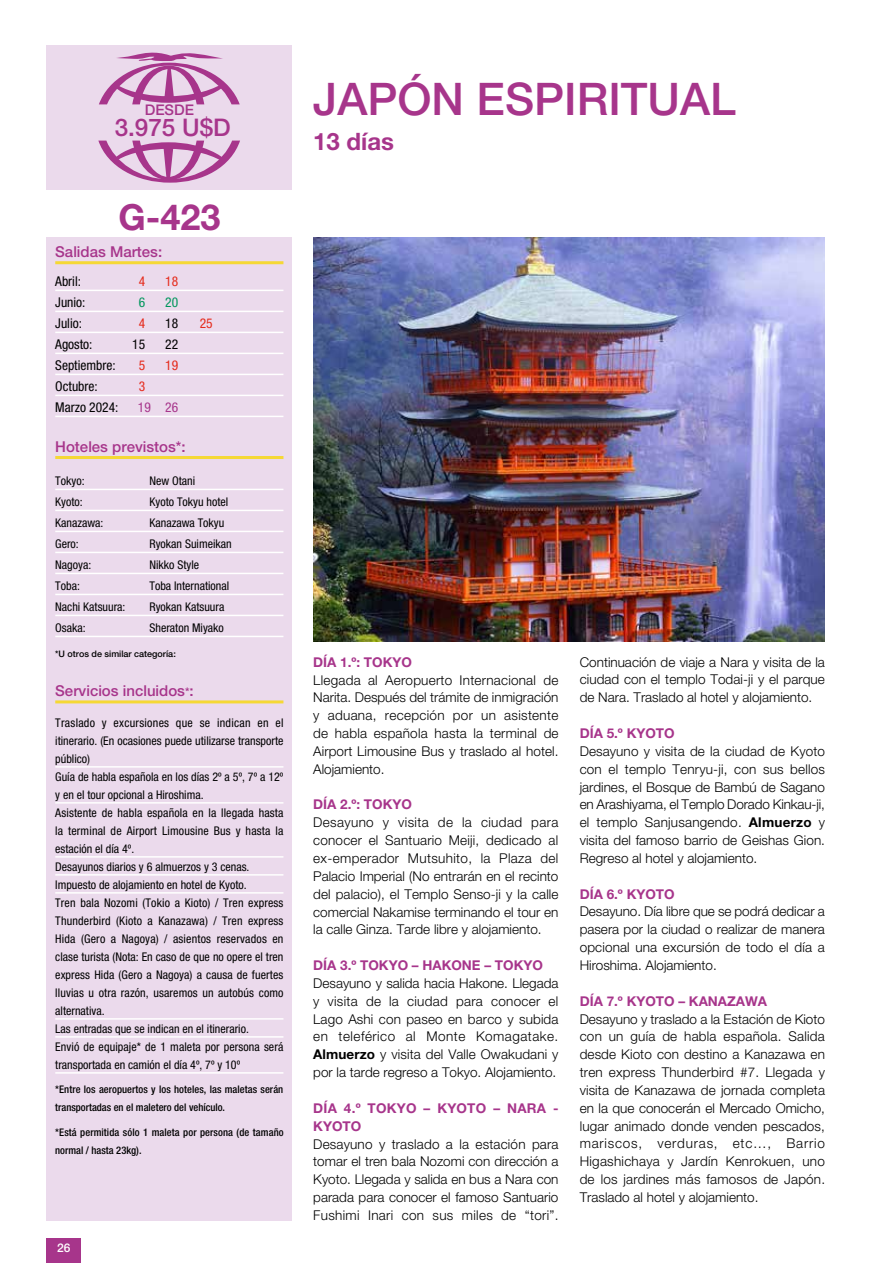
<style>
.page{position:relative;width:893px;height:1263px;background:#fff}
.page>*{position:absolute;margin:0;border:0;box-sizing:border-box;transform-origin:0 0}
.t1{font:500 45px "Helvetica Neue LT Std";color:#a7358b}
.t2{font:700 36px "Helvetica Neue LT Std";color:#a7358b}
.t3{font:500 24.3px "Helvetica Neue LT Std";color:#a7358b}
.t4{font:700 24px "Helvetica Neue LT Std";color:#a7358b}
.t5{font:500 15px "Helvetica Neue LT Std";color:#a7358b}
.t6{font:500 14.7px "Helvetica Neue LT Std";color:#a7358b}
.t7{font:300 13.5px/17.9px "Helvetica Neue LT Std";color:#000;text-align:justify}
.t8{font:700 13.5px/17.9px "Helvetica Neue LT Std";color:#a7358b}
.t9{font:condensed 13.5px "Helvetica Neue LT Std";color:#000}
.t10{font:condensed 13.5px "Helvetica Neue LT Std";color:#e52a1b}
.t11{font:condensed 13.5px "Helvetica Neue LT Std";color:#a7358b}
.t12{font:condensed 13.5px "Helvetica Neue LT Std";color:#00965c}
.t13{font:condensed 12px/18px "Helvetica Neue LT Std";color:#000}
.t14{font:500 12px "Helvetica Neue LT Std";color:#fff}
.t15{font:500 condensed 10.5px/18px "Helvetica Neue LT Std";letter-spacing:.005em;color:#000}
.t16{font:500 9px "Helvetica Neue LT Std";color:#000}
.s1{font-size:12px}
.s2{font-weight:700}
</style>
<div class="page">
<div style="left:47px;top:1239px;width:34px;height:24px;background:#a7358b"></div>
<div style="left:47px;top:45px;width:245px;height:145px;background:#ebdaec"></div>
<svg style="left:98px;top:141px;width:142px;height:42px"></svg>
<svg style="left:99px;top:52px;width:141px;height:52px"></svg>
<div style="left:47px;top:237px;width:245px;height:984px;background:#ebdaec"></div>
<hr style="left:55px;top:261px;width:228px;height:3px;background:#f5d835">
<hr style="left:55px;top:290px;width:228px;height:1px;background:#fff">
<hr style="left:55px;top:311px;width:228px;height:1px;background:#fff">
<hr style="left:55px;top:332px;width:228px;height:1px;background:#fff">
<hr style="left:55px;top:353px;width:228px;height:1px;background:#fff">
<hr style="left:55px;top:374px;width:228px;height:1px;background:#fff">
<hr style="left:55px;top:395px;width:228px;height:1px;background:#fff">
<hr style="left:55px;top:416px;width:228px;height:1px;background:#fff">
<hr style="left:55px;top:456px;width:228px;height:3px;background:#f5d835">
<hr style="left:55px;top:489px;width:228px;height:1px;background:#fff">
<hr style="left:55px;top:510px;width:228px;height:1px;background:#fff">
<hr style="left:55px;top:531px;width:228px;height:1px;background:#fff">
<hr style="left:55px;top:552px;width:228px;height:1px;background:#fff">
<hr style="left:55px;top:573px;width:228px;height:1px;background:#fff">
<hr style="left:55px;top:594px;width:228px;height:1px;background:#fff">
<hr style="left:55px;top:615px;width:228px;height:1px;background:#fff">
<hr style="left:55px;top:636px;width:228px;height:1px;background:#fff">
<hr style="left:55px;top:700px;width:228px;height:3px;background:#f5d835">
<hr style="left:55px;top:766px;width:228px;height:2px;background:#fff">
<hr style="left:55px;top:802px;width:228px;height:2px;background:#fff">
<hr style="left:55px;top:856px;width:228px;height:2px;background:#fff">
<hr style="left:55px;top:874px;width:228px;height:2px;background:#fff">
<hr style="left:55px;top:892px;width:228px;height:2px;background:#fff">
<hr style="left:55px;top:1018px;width:228px;height:2px;background:#fff">
<hr style="left:55px;top:1036px;width:228px;height:2px;background:#fff">
<hr style="left:55px;top:1072px;width:228px;height:2px;background:#fff">
<img style="left:313px;top:237px;width:512px;height:404px">
<p class="t6" style="left:145px;top:101px;width:51px">DESDE</p>
<h3 class="t3" style="left:115px;top:113px;width:118px">3.975 U$D</h3>
<h2 class="t2" style="left:118px;top:195px;width:104px">G-423</h2>
<p class="t5" style="left:55px;top:242px;width:108px">Salidas Martes:</p>
<p class="t9" style="left:55px;top:274px;width:27px">Abril:</p>
<p class="t10" style="left:139px;top:274px;width:8px">4</p>
<p class="t10" style="left:165px;top:274px;width:14px">18</p>
<p class="t9" style="left:55px;top:295px;width:32px">Junio:</p>
<p class="t12" style="left:139px;top:295px;width:8px">6</p>
<p class="t12" style="left:165px;top:295px;width:14px">20</p>
<p class="t9" style="left:55px;top:316px;width:28px">Julio:</p>
<p class="t10" style="left:139px;top:316px;width:8px">4</p>
<p class="t9" style="left:165px;top:316px;width:14px">18</p>
<p class="t10" style="left:200px;top:316px;width:14px">25</p>
<p class="t9" style="left:55px;top:337px;width:39px">Agosto:</p>
<p class="t9" style="left:132px;top:337px;width:14px">15</p>
<p class="t9" style="left:165px;top:337px;width:14px">22</p>
<p class="t9" style="left:55px;top:358px;width:62px">Septiembre:</p>
<p class="t10" style="left:139px;top:358px;width:8px">5</p>
<p class="t10" style="left:165px;top:358px;width:14px">19</p>
<p class="t9" style="left:55px;top:379px;width:44px">Octubre:</p>
<p class="t10" style="left:139px;top:379px;width:8px">3</p>
<p class="t9" style="left:55px;top:400px;width:65px">Marzo 2024:</p>
<p class="t11" style="left:138px;top:400px;width:42px">19 26</p>
<p class="t5" style="left:55px;top:437px;width:132px">Hoteles previstos*:</p>
<p class="t13" style="left:55px;top:472px;width:31px">Tokyo:</p>
<p class="t13" style="left:150px;top:472px;width:47px">New Otani</p>
<p class="t13" style="left:55px;top:493px;width:29px">Kyoto:</p>
<p class="t13" style="left:150px;top:493px;width:80px">Kyoto Tokyu hotel</p>
<p class="t13" style="left:55px;top:514px;width:50px">Kanazawa:</p>
<p class="t13" style="left:150px;top:514px;width:76px">Kanazawa Tokyu</p>
<p class="t13" style="left:55px;top:535px;width:25px">Gero:</p>
<p class="t13" style="left:150px;top:535px;width:84px">Ryokan Suimeikan</p>
<p class="t13" style="left:55px;top:556px;width:37px">Nagoya:</p>
<p class="t13" style="left:150px;top:556px;width:51px">Nikko Style</p>
<p class="t13" style="left:55px;top:577px;width:26px">Toba:</p>
<p class="t13" style="left:150px;top:577px;width:81px">Toba International</p>
<p class="t13" style="left:55px;top:598px;width:72px">Nachi Katsuura:</p>
<p class="t13" style="left:150px;top:598px;width:76px">Ryokan Katsuura</p>
<p class="t13" style="left:55px;top:619px;width:32px">Osaka:</p>
<p class="t13" style="left:150px;top:619px;width:76px">Sheraton Miyako</p>
<p class="t16" style="left:55px;top:648px;width:122px">*U otros de similar categoría:</p>
<p class="t5" style="left:55px;top:682px;width:140px">Servicios incluidos<span class="s1">*</span>:</p>
<p class="t13" style="left:55px;top:713px;width:230px">Traslado y excursiones que se indican en el itinerario. (En ocasiones puede utilizarse transporte público)<br>Guía de habla española en los días 2º a 5º, 7º a 12º y en el tour opcional a Hiroshima.<br>Asistente de habla española en la llegada hasta la terminal de Airport Limousine Bus y hasta la estación el día 4º.<br>Desayunos diarios y 6 almuerzos y 3 cenas.<br>Impuesto de alojamiento en hotel de Kyoto.<br>Tren bala Nozomi (Tokio a Kioto) / Tren express Thunderbird (Kioto a Kanazawa) / Tren express Hida (Gero a Nagoya) / asientos reservados en clase turista (Nota: En caso de que no opere el tren express Hida (Gero a Nagoya) a causa de fuertes lluvias u otra razón, usaremos un autobús como alternativa.<br>Las entradas que se indican en el itinerario.<br>Envió de equipaje* de 1 maleta por persona será transportada en camión el día 4º, 7º y 10º</p>
<p class="t15" style="left:55px;top:1080px;width:230px">*Entre los aeropuertos y los hoteles, las maletas serán transportadas en el maletero del vehículo.</p>
<p class="t15" style="left:55px;top:1123px;width:230px">*Está permitida sólo 1 maleta por persona (de tamaño normal / hasta 23kg).</p>
<p class="t14" style="left:57px;top:1240px;width:15px">26</p>
<h1 class="t1" style="left:313px;top:72px;width:424px">JAPÓN ESPIRITUAL</h1>
<h3 class="t4" style="left:313px;top:127px;width:82px">13 días</h3>
<p class="t8" style="left:313px;top:653px;width:100px">DÍA 1.º: TOKYO</p>
<p class="t7" style="left:313px;top:670px;width:247px">Llegada al Aeropuerto Internacional de Narita. Después del trámite de inmigración y aduana, recepción por un asistente de habla española hasta la terminal de Airport Limousine Bus y traslado al hotel.<br>Alojamiento.</p>
<p class="t8" style="left:313px;top:795px;width:100px">DÍA 2.º: TOKYO</p>
<p class="t7" style="left:313px;top:813px;width:247px">Desayuno y visita de la ciudad para conocer el Santuario Meiji, dedicado al ex-emperador Mutsuhito, la Plaza del Palacio Imperial (No entrarán en el recinto del palacio), el Templo Senso-ji y la calle comercial Nakamise terminando el tour en la calle Ginza. Tarde libre y alojamiento.</p>
<p class="t8" style="left:313px;top:956px;width:231px">DÍA 3.º TOKYO – HAKONE – TOKYO</p>
<p class="t7" style="left:313px;top:974px;width:247px">Desayuno y salida hacia Hakone. Llegada y visita de la ciudad para conocer el Lago Ashi con paseo en barco y subida en teleférico al Monte Komagatake.<br><span class="s2">Almuerzo</span> y visita del Valle Owakudani y por la tarde regreso a Tokyo. Alojamiento.</p>
<p class="t8" style="left:313px;top:1099px;width:247px">DÍA 4.º TOKYO – KYOTO – NARA -<br>KYOTO</p>
<p class="t7" style="left:313px;top:1134px;width:247px">Desayuno y traslado a la estación para tomar el tren bala Nozomi con dirección a Kyoto. Llegada y salida en bus a Nara con parada para conocer el famoso Santuario Fushimi Inari con sus miles de “tori”.</p>
<p class="t7" style="left:580px;top:652px;width:247px">Continuación de viaje a Nara y visita de la ciudad con el templo Todai-ji y el parque de Nara. Traslado al hotel y alojamiento.</p>
<p class="t8" style="left:580px;top:724px;width:96px">DÍA 5.º KYOTO</p>
<p class="t7" style="left:580px;top:742px;width:247px">Desayuno y visita de la ciudad de Kyoto con el templo Tenryu-ji, con sus bellos jardines, el Bosque de Bambú de Sagano en Arashiyama, el Templo Dorado Kinkau-ji, el templo Sanjusangendo. <span class="s2">Almuerzo</span> y visita del famoso barrio de Geishas Gion.<br>Regreso al hotel y alojamiento.</p>
<p class="t8" style="left:580px;top:884px;width:96px">DÍA 6.º KYOTO</p>
<p class="t7" style="left:580px;top:902px;width:247px">Desayuno. Día libre que se podrá dedicar a pasera por la ciudad o realizar de manera opcional una excursión de todo el día a Hiroshima. Alojamiento.</p>
<p class="t8" style="left:580px;top:992px;width:189px">DÍA 7.º KYOTO – KANAZAWA</p>
<p class="t7" style="left:580px;top:1009px;width:247px">Desayuno y traslado a la Estación de Kioto con un guía de habla española. Salida desde Kioto con destino a Kanazawa en tren express Thunderbird #7. Llegada y visita de Kanazawa de jornada completa en la que conocerán el Mercado Omicho, lugar animado donde venden pescados, mariscos, verduras, etc…, Barrio Higashichaya y Jardín Kenrokuen, uno de los jardines más famosos de Japón.<br>Traslado al hotel y alojamiento.</p>
</div>
